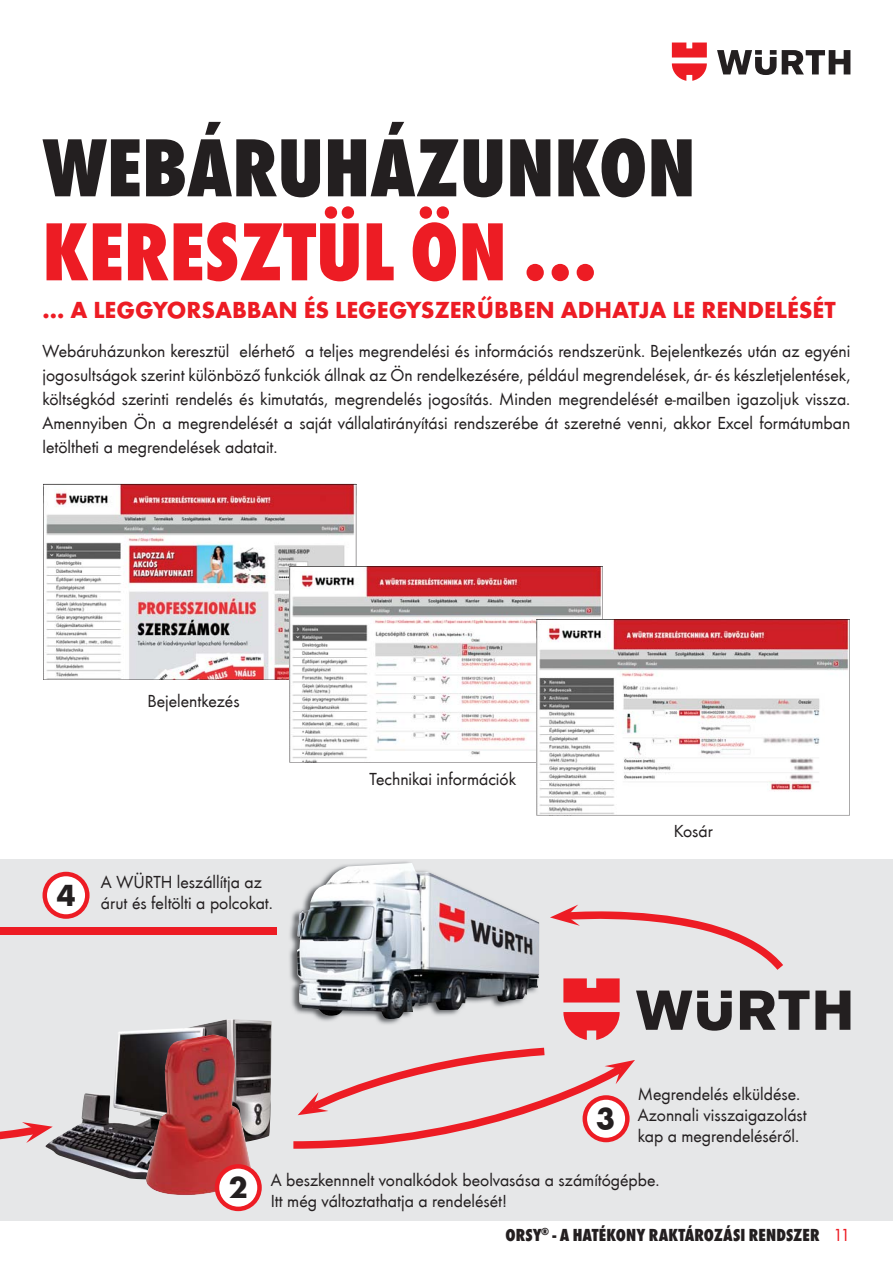
<style>
.page{position:relative;width:893px;height:1263px;background:#fff}
.page>*{position:absolute;margin:0;border:0;box-sizing:border-box;transform-origin:0 0}
.t1{font:800 condensed 85.5px "Wuerth";color:#231f20}
.t2{font:800 condensed 85.5px "Wuerth";color:#ed1c24}
.t3{font:700 31.5px "Wuerth";color:#231f20}
.t4{font:700 24px "Wuerth";color:#ed1c24}
.t5{font:18px/24px "Wuerth";color:#231f20}
.t6{font:800 condensed 18px "Wuerth";letter-spacing:.005em;color:#231f20}
.s1{font-weight:400;font-stretch:normal;color:#ed1c24}
</style>
<div class="page">
<svg style="left:717px;top:50px;width:133px;height:25px"></svg>
<svg style="left:672px;top:43px;width:35px;height:38px"></svg>
<div style="left:0;top:859px;width:893px;height:361px;background:#e6e7e8"></div>
<img style="left:45px;top:1019px;width:227px;height:161px">
<svg style="left:636px;top:990px;width:214px;height:41px"></svg>
<svg style="left:563px;top:978px;width:57px;height:62px"></svg>
<svg style="left:550px;top:904px;width:233px;height:66px"></svg>
<svg style="left:0;top:1122px;width:53px;height:21px"></svg>
<img style="left:146px;top:1034px;width:106px;height:161px">
<img style="left:289px;top:861px;width:251px;height:164px">
<img style="left:297px;top:863px;width:242px;height:156px">
<svg style="left:215px;top:1164px;width:47px;height:47px;background:#f2b2b4"></svg>
<svg style="left:293px;top:1048px;width:342px;height:101px"></svg>
<svg style="left:43px;top:872px;width:47px;height:47px"></svg>
<div style="left:0;top:927px;width:276px;height:8px;background:#ed1c24"></div>
<svg style="left:43px;top:484px;width:313px;height:196px"></svg>
<svg style="left:290px;top:566px;width:313px;height:196px"></svg>
<svg style="left:537px;top:619px;width:313px;height:196px"></svg>
<h1 class="t1" style="left:43px;top:112px;width:655px">WEBÁRUHÁZUNKON</h1>
<h1 class="t2" style="left:43px;top:196px;width:557px">KERESZTÜL ÖN ...</h1>
<h3 class="t4" style="left:43px;top:295px;width:795px">... A LEGGYORSABBAN ÉS LEGEGYSZERŰBBEN ADHATJA LE RENDELÉSÉT</h3>
<p class="t5" style="left:43px;top:339px;width:809px;text-align:justify">Webáruházunkon keresztül elérhető a teljes megrendelési és információs rendszerünk. Bejelentkezés után az egyéni jogosultságok szerint különböző funkciók állnak az Ön rendelkezésére, például megrendelések, ár- és készletjelentések, költségkód szerinti rendelés és kimutatás, megrendelés jogosítás. Minden megrendelését e-mailben igazoljuk vissza.<br>Amennyiben Ön a megrendelését a saját vállalatirányítási rendszerébe át szeretné venni, akkor Excel formátumban letöltheti a megrendelések adatait.</p>
<p class="t5" style="left:148px;top:688px;width:94px">Bejelentkezés</p>
<h2 class="t3" style="left:57px;top:875px;width:20px">4</h2>
<p class="t5" style="left:101px;top:871px;width:173px;line-height:21px">A WÜRTH leszállítja az árut és feltölti a polcokat.</p>
<p class="t5" style="left:369px;top:766px;width:148px">Technikai információk</p>
<p class="t5" style="left:674px;top:818px;width:41px">Kosár</p>
<h2 class="t3" style="left:229px;top:1167px;width:20px">2</h2>
<h2 class="t3" style="left:596px;top:1098px;width:20px">3</h2>
<p class="t5" style="left:638px;top:1083px;width:170px;line-height:21px">Megrendelés elküldése.<br>Azonnali visszaigazolást kap a megrendeléséről.</p>
<p class="t5" style="left:271px;top:1169px;width:390px;line-height:21px">A beszkennnelt vonalkódok beolvasása a számítógépbe.<br>Itt még változtathatja a rendelését!</p>
<p class="t6" style="left:505px;top:1223px;width:347px">ORSY<sup>®</sup> - A HATÉKONY RAKTÁROZÁSI RENDSZER <span class="s1">11</span></p>
</div>
